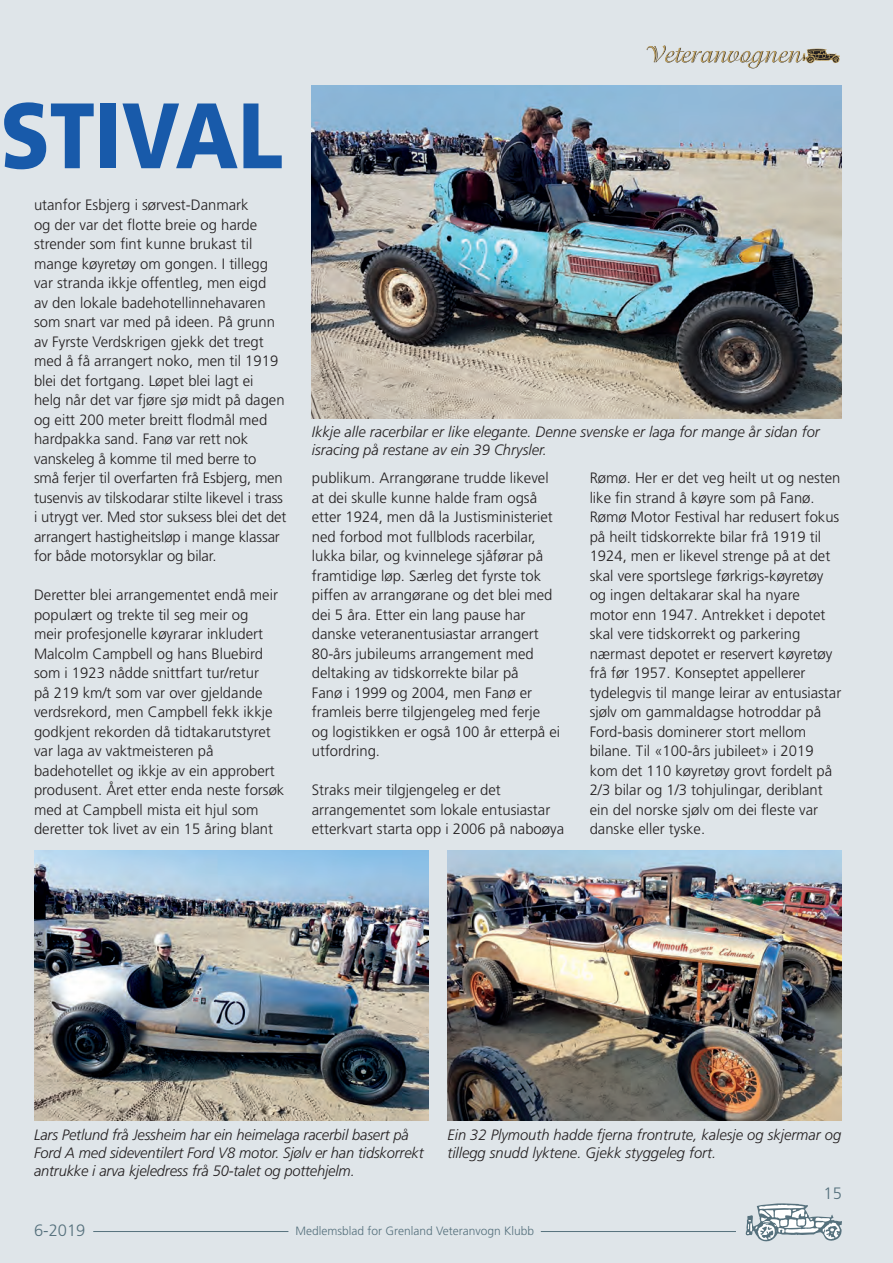
<style>
.page{position:relative;width:893px;height:1263px;background:#dfe5e9}
.page>*{position:absolute;margin:0;border:0;box-sizing:border-box;transform-origin:0 0}
.t1{font:900 92.7px "Frutiger";color:#185aaa;scale:.87 1}
.t2{font:300 16.5px "Frutiger";color:#56717d}
.t3{font:300 15px/19.5px "Frutiger";color:#231f20}
.t4{font:italic 300 15px/18px "Frutiger";color:#231f20}
.t5{font:300 12px "Frutiger";color:#56717d}
</style>
<div class="page">
<svg style="left:646px;top:45px;width:194px;height:23px"></svg>
<svg style="left:745px;top:1203px;width:97px;height:39px"></svg>
<hr style="left:93px;top:1231px;width:195px;height:1px;background:#56717d">
<hr style="left:541px;top:1231px;width:195px;height:1px;background:#56717d">
<img style="left:312px;top:85px;width:530px;height:333px">
<img style="left:34px;top:850px;width:394px;height:270px">
<img style="left:447px;top:850px;width:395px;height:270px">
<h1 class="t1" style="left:1px;top:80px;width:326px">STIVAL</h1>
<p class="t3" style="left:34px;top:195px;width:254px">utanfor Esbjerg i sørvest-Danmark<br>og der var det flotte breie og harde strender som fint kunne brukast til mange køyretøy om gongen. I tillegg var stranda ikkje offentleg, men eigd<br>av den lokale badehotellinnehavaren som snart var med på ideen. På grunn av Fyrste Verdskrigen gjekk det tregt med å få arrangert noko, men til 1919 blei det fortgang. Løpet blei lagt ei<br>helg når det var fjøre sjø midt på dagen og eitt 200 meter breitt flodmål med hardpakka sand. Fanø var rett nok vanskeleg å komme til med berre to<br>små ferjer til overfarten frå Esbjerg, men tusenvis av tilskodarar stilte likevel i trass i utrygt ver. Med stor suksess blei det det arrangert hastigheitsløp i mange klassar for både motorsyklar og bilar.</p>
<p class="t3" style="left:34px;top:585px;width:252px">Deretter blei arrangementet endå meir populært og trekte til seg meir og<br>meir profesjonelle køyrarar inkludert Malcolm Campbell og hans Bluebird som i 1923 nådde snittfart tur/retur<br>på 219 km/t som var over gjeldande verdsrekord, men Campbell fekk ikkje godkjent rekorden då tidtakarutstyret var laga av vaktmeisteren på badehotellet og ikkje av ein approbert produsent. Året etter enda neste forsøk med at Campbell mista eit hjul som deretter tok livet av ein 15 åring blant</p>
<p class="t4" style="left:312px;top:423px;width:510px">Ikkje alle racerbilar er like elegante. Denne svenske er laga for mange år sidan for isracing på restane av ein 39 Chrysler.</p>
<p class="t3" style="left:312px;top:468px;width:250px">publikum. Arrangørane trudde likevel at dei skulle kunne halde fram også etter 1924, men då la Justisministeriet ned forbod mot fullblods racerbilar, lukka bilar, og kvinnelege sjåførar på framtidige løp. Særleg det fyrste tok piffen av arrangørane og det blei med dei 5 åra. Etter ein lang pause har danske veteranentusiastar arrangert 80-års jubileums arrangement med deltaking av tidskorrekte bilar på<br>Fanø i 1999 og 2004, men Fanø er framleis berre tilgjengeleg med ferje og logistikken er også 100 år etterpå ei utfordring.</p>
<p class="t3" style="left:312px;top:780px;width:254px">Straks meir tilgjengeleg er det arrangementet som lokale entusiastar etterkvart starta opp i 2006 på naboøya</p>
<p class="t3" style="left:590px;top:468px;width:253px">Rømø. Her er det veg heilt ut og nesten like fin strand å køyre som på Fanø.<br>Rømø Motor Festival har redusert fokus på heilt tidskorrekte bilar frå 1919 til 1924, men er likevel strenge på at det skal vere sportslege førkrigs-køyretøy og ingen deltakarar skal ha nyare motor enn 1947. Antrekket i depotet skal vere tidskorrekt og parkering nærmast depotet er reservert køyretøy frå før 1957. Konseptet appellerer tydelegvis til mange leirar av entusiastar sjølv om gammaldagse hotroddar på Ford-basis dominerer stort mellom bilane. Til «100-års jubileet» i 2019 kom det 110 køyretøy grovt fordelt på 2/3 bilar og 1/3 tohjulingar, deriblant ein del norske sjølv om dei fleste var danske eller tyske.</p>
<p class="t4" style="left:34px;top:1125px;width:391px">Lars Petlund frå Jessheim har ein heimelaga racerbil basert på<br>Ford A med sideventilert Ford V8 motor. Sjølv er han tidskorrekt antrukke i arva kjeledress frå 50-talet og pottehjelm.</p>
<p class="t4" style="left:447px;top:1125px;width:395px">Ein 32 Plymouth hadde fjerna frontrute, kalesje og skjermar og tillegg snudd lyktene. Gjekk styggeleg fort.</p>
<p class="t2" style="left:34px;top:1220px;width:53px">6-2019</p>
<p class="t5" style="left:296px;top:1224px;width:240px">Medlemsblad for Grenland Veteranvogn Klubb</p>
<p class="t2" style="left:824px;top:1184px;width:20px">15</p>
</div>
